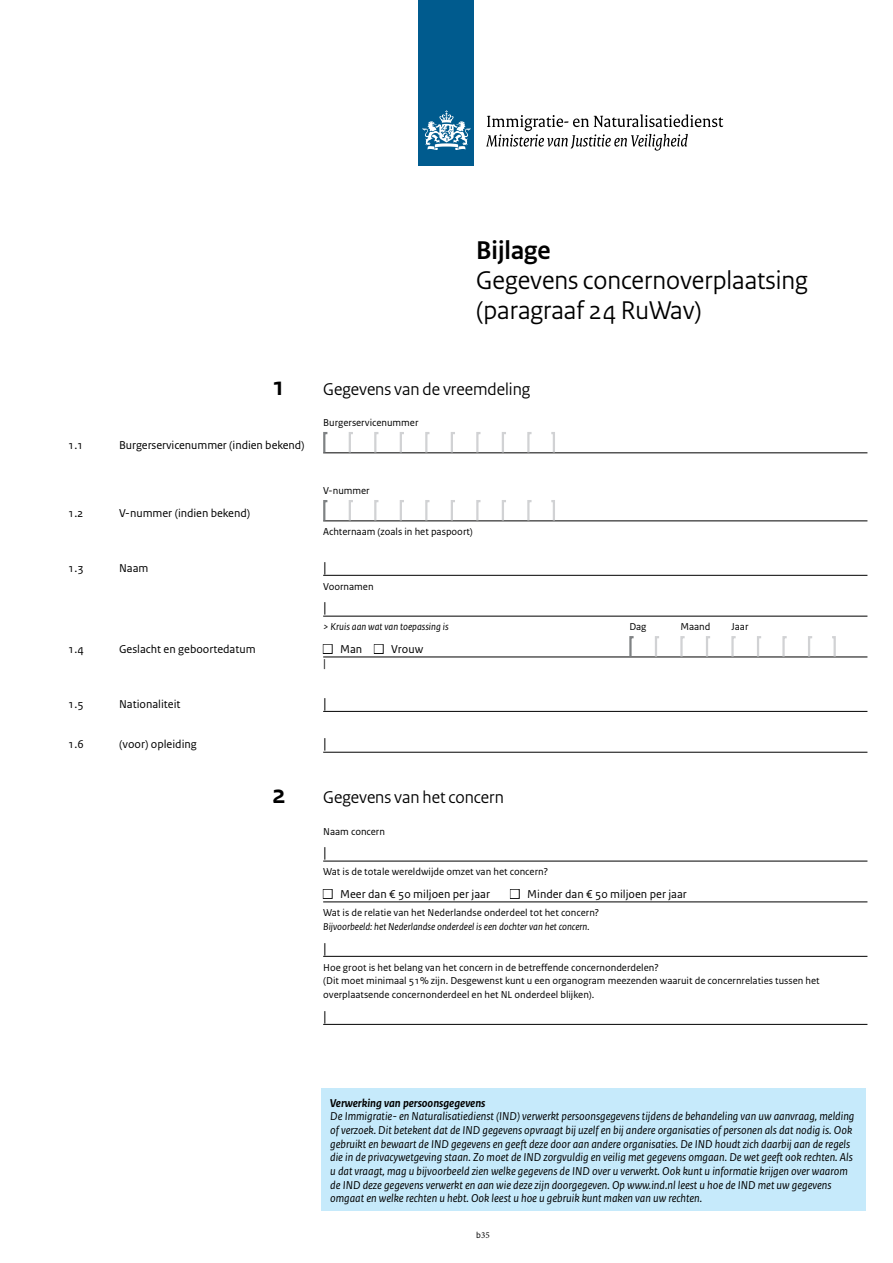
<style>
.page{position:relative;width:893px;height:1263px;background:#fff}
.page>*{position:absolute;margin:0;border:0;box-sizing:border-box;transform-origin:0 0}
._02_RO_Doc-specifica{font:27px/30px "Rijksoverheid Sans Heading";color:#000}
._01_RO_Doc-naam{font:700 27px "Rijksoverheid Sans Heading";color:#000}
._05_RO_Rubriek{font:700 27px "Rijksoverheid Sans Heading";color:#000}
._05_RO_Rubriek-2{font:18px "Rijksoverheid Sans Heading";color:#000}
._10_RO_Antwoord___li{font:15px "Rijksoverheid Sans Text";color:#000}
._09_RO_Antwoord___li{font:15px "Rijksoverheid Sans Text";color:#000}
._12_RO_Antwoord-plat{font:italic 12px/13.6px "Rijksoverheid Sans Text";color:#000}
._06_RO_Vraag{font:12px "Rijksoverheid Sans Text";color:#000}
._10_RO_Antwoord___li-2{font:12px "Rijksoverheid Sans Text";color:#000}
._12_RO_Antwoord-plat-2{font:12px "Rijksoverheid Sans Text";color:#000}
._08_RO_Subvraag_tabe{font:10.5px/13.6px "Rijksoverheid Sans Text";color:#000}
._08_RO_Subvraag_tabe-2{font:italic 10.5px/13.6px "Rijksoverheid Sans Text";color:#000}
._99_RO_Doc-nummer{font:9px "Minion Pro";color:#000}
.s1{color:#fff}
.s2{font-style:normal}
.s3{font-weight:700}
.s4{font-family:"Rijksoverheid Sans Text"}
</style>
<div class="page">
<div style="left:419px;top:0;width:55px;height:166px;background:#005b8e"></div>
<svg style="left:423px;top:110px;width:47px;height:40px"></svg>
<svg style="left:486px;top:114px;width:237px;height:37px"></svg>
<hr style="left:323px;top:452px;width:544px;height:1px;background:#000">
<hr style="left:323px;top:520px;width:544px;height:1px;background:#000">
<hr style="left:323px;top:575px;width:544px;height:1px;background:#000">
<hr style="left:323px;top:616px;width:544px;height:1px;background:#000">
<hr style="left:323px;top:657px;width:544px;height:1px;background:#000">
<hr style="left:323px;top:711px;width:544px;height:1px;background:#000">
<hr style="left:323px;top:752px;width:544px;height:1px;background:#000">
<svg style="left:323px;top:432px;width:7px;height:22px"></svg>
<svg style="left:424px;top:432px;width:8px;height:22px"></svg>
<svg style="left:348px;top:432px;width:7px;height:22px"></svg>
<svg style="left:450px;top:432px;width:7px;height:22px"></svg>
<svg style="left:373px;top:432px;width:8px;height:22px"></svg>
<svg style="left:475px;top:432px;width:8px;height:22px"></svg>
<svg style="left:501px;top:432px;width:7px;height:22px"></svg>
<svg style="left:526px;top:432px;width:8px;height:22px"></svg>
<svg style="left:399px;top:432px;width:7px;height:22px"></svg>
<svg style="left:549px;top:432px;width:7px;height:22px"></svg>
<svg style="left:323px;top:500px;width:7px;height:22px"></svg>
<svg style="left:424px;top:500px;width:8px;height:22px"></svg>
<svg style="left:348px;top:500px;width:7px;height:22px"></svg>
<svg style="left:450px;top:500px;width:7px;height:22px"></svg>
<svg style="left:373px;top:500px;width:8px;height:22px"></svg>
<svg style="left:475px;top:500px;width:8px;height:22px"></svg>
<svg style="left:501px;top:500px;width:7px;height:22px"></svg>
<svg style="left:526px;top:500px;width:8px;height:22px"></svg>
<svg style="left:399px;top:500px;width:7px;height:22px"></svg>
<svg style="left:549px;top:500px;width:7px;height:22px"></svg>
<div style="left:323px;top:644px;width:10px;height:10px;border:2px solid #000"></div>
<div style="left:374px;top:644px;width:10px;height:10px;border:2px solid #000"></div>
<svg style="left:628px;top:636px;width:8px;height:22px"></svg>
<svg style="left:654px;top:636px;width:7px;height:22px"></svg>
<svg style="left:756px;top:636px;width:7px;height:22px"></svg>
<svg style="left:781px;top:636px;width:8px;height:22px"></svg>
<svg style="left:807px;top:636px;width:7px;height:22px"></svg>
<svg style="left:705px;top:636px;width:7px;height:22px"></svg>
<svg style="left:830px;top:636px;width:7px;height:22px"></svg>
<svg style="left:679px;top:636px;width:8px;height:22px"></svg>
<svg style="left:730px;top:636px;width:8px;height:22px"></svg>
<hr style="left:323px;top:861px;width:544px;height:1px;background:#000">
<hr style="left:323px;top:901px;width:544px;height:1px;background:#000">
<hr style="left:323px;top:956px;width:544px;height:1px;background:#000">
<hr style="left:323px;top:1024px;width:544px;height:1px;background:#000">
<div style="left:323px;top:889px;width:10px;height:10px;border:2px solid #000"></div>
<div style="left:510px;top:889px;width:10px;height:10px;border:2px solid #000"></div>
<div style="left:322px;top:1089px;width:544px;height:122px;background:#c6eafb"></div>
<p class="_01_RO_Doc-naam" style="left:476px;top:235px;width:76px">Bijlage</p>
<p class="_02_RO_Doc-specifica" style="left:476px;top:265px;width:333px">Gegevens concernoverplaatsing (paragraaf 24 RuWav)</p>
<p class="_05_RO_Rubriek" style="left:272px;top:371px;width:15px">1</p>
<p class="_05_RO_Rubriek-2" style="left:323px;top:378px;width:209px">Gegevens van de vreemdeling</p>
<p class="_06_RO_Vraag" style="left:68px;top:438px;width:17px">1.1</p>
<p class="_06_RO_Vraag" style="left:119px;top:438px;width:187px">Burgerservicenummer (indien bekend)</p>
<p class="_06_RO_Vraag" style="left:68px;top:506px;width:17px">1.2</p>
<p class="_06_RO_Vraag" style="left:119px;top:506px;width:133px">V-nummer (indien bekend)</p>
<p class="_06_RO_Vraag" style="left:68px;top:561px;width:17px">1.3</p>
<p class="_06_RO_Vraag" style="left:119px;top:561px;width:31px">Naam</p>
<p class="_06_RO_Vraag" style="left:68px;top:642px;width:17px">1.4</p>
<p class="_06_RO_Vraag" style="left:119px;top:642px;width:138px">Geslacht en geboortedatum</p>
<p class="_06_RO_Vraag" style="left:68px;top:697px;width:17px">1.5</p>
<p class="_06_RO_Vraag" style="left:119px;top:697px;width:63px">Nationaliteit</p>
<p class="_06_RO_Vraag" style="left:68px;top:738px;width:17px">1.6</p>
<p class="_06_RO_Vraag" style="left:119px;top:738px;width:79px">(voor) opleiding</p>
<p class="_08_RO_Subvraag_tabe" style="left:323px;top:416px;width:97px">Burgerservicenummer</p>
<p class="_08_RO_Subvraag_tabe" style="left:323px;top:484px;width:48px">V-nummer</p>
<p class="_08_RO_Subvraag_tabe" style="left:323px;top:525px;width:151px">Achternaam (zoals in het paspoort)</p>
<p class="_10_RO_Antwoord___li" style="left:323px;top:558px;width:5px">|</p>
<p class="_08_RO_Subvraag_tabe" style="left:323px;top:579px;width:52px">Voornamen</p>
<p class="_09_RO_Antwoord___li" style="left:323px;top:599px;width:5px">|</p>
<p class="_08_RO_Subvraag_tabe-2" style="left:323px;top:620px;width:127px">&gt; Kruis aan wat van toepassing is</p>
<p class="_08_RO_Subvraag_tabe" style="left:629px;top:620px;width:19px">Dag</p>
<p class="_08_RO_Subvraag_tabe" style="left:680px;top:620px;width:32px">Maand</p>
<p class="_08_RO_Subvraag_tabe" style="left:731px;top:620px;width:19px">Jaar</p>
<p class="_10_RO_Antwoord___li-2" style="left:323px;top:642px;width:102px"><span class="s1">■</span> Man <span class="s1">■</span> Vrouw</p>
<p class="_12_RO_Antwoord-plat-2" style="left:323px;top:656px;width:4px">|</p>
<p class="_10_RO_Antwoord___li" style="left:323px;top:694px;width:5px">|</p>
<p class="_10_RO_Antwoord___li" style="left:323px;top:735px;width:5px">|</p>
<p class="_05_RO_Rubriek" style="left:272px;top:779px;width:15px">2</p>
<p class="_05_RO_Rubriek-2" style="left:323px;top:787px;width:182px">Gegevens van het concern</p>
<p class="_08_RO_Subvraag_tabe" style="left:323px;top:824px;width:63px">Naam concern</p>
<p class="_10_RO_Antwoord___li" style="left:323px;top:844px;width:5px">|</p>
<p class="_08_RO_Subvraag_tabe" style="left:323px;top:865px;width:226px">Wat is de totale wereldwijde omzet van het concern?</p>
<p class="_10_RO_Antwoord___li-2" style="left:323px;top:887px;width:168px"><span class="s1">■</span> Meer dan € 50 miljoen per jaar</p>
<p class="_10_RO_Antwoord___li-2" style="left:510px;top:887px;width:178px"><span class="s1">■</span> Minder dan € 50 miljoen per jaar</p>
<p class="_08_RO_Subvraag_tabe-2" style="left:323px;top:906px;width:278px"><span class="s2">Wat is de relatie van het Nederlandse onderdeel tot het concern?<br></span>Bijvoorbeeld: het Nederlandse onderdeel is een dochter van het concern.</p>
<p class="_10_RO_Antwoord___li" style="left:323px;top:939px;width:5px">|</p>
<p class="_08_RO_Subvraag_tabe" style="left:323px;top:960px;width:498px">Hoe groot is het belang van het concern in de betreffende concernonderdelen?<br>(Dit moet minimaal 51% zijn. Desgewenst kunt u een organogram meezenden waaruit de concernrelaties tussen het overplaatsende concernonderdeel en het NL onderdeel blijken).</p>
<p class="_10_RO_Antwoord___li" style="left:323px;top:1007px;width:5px">|</p>
<p class="_12_RO_Antwoord-plat" style="left:330px;top:1096px;width:526px"><span class="s3">Verwerking van persoonsgegevens<br></span>De Immigratie- en Naturalisatiedienst (IND) verwerkt persoonsgegevens tijdens de behandeling van uw aanvraag, melding of verzoek. Dit betekent dat de IND gegevens opvraagt bij uzelf en bij andere organisaties of personen als dat nodig is. Ook gebruikt en bewaart de IND gegevens en geeft deze door aan andere organisaties. De IND houdt zich daarbij aan de regels die in de privacywetgeving staan. Zo moet de IND zorgvuldig en veilig met gegevens omgaan. De wet geeft ook rechten. Als u dat vraagt, mag u bijvoorbeeld zien welke gegevens de IND over u verwerkt. Ook kunt u informatie krijgen over waarom de IND deze gegevens verwerkt en aan wie deze zijn doorgegeven. Op www.ind.nl leest u hoe de IND met uw gegevens omgaat en welke rechten u hebt. Ook leest u hoe u gebruik kunt maken van uw rechten.</p>
<p class="_99_RO_Doc-nummer" style="left:476px;top:1229px;width:15px"><span class="s4">b</span>35</p>
</div>
